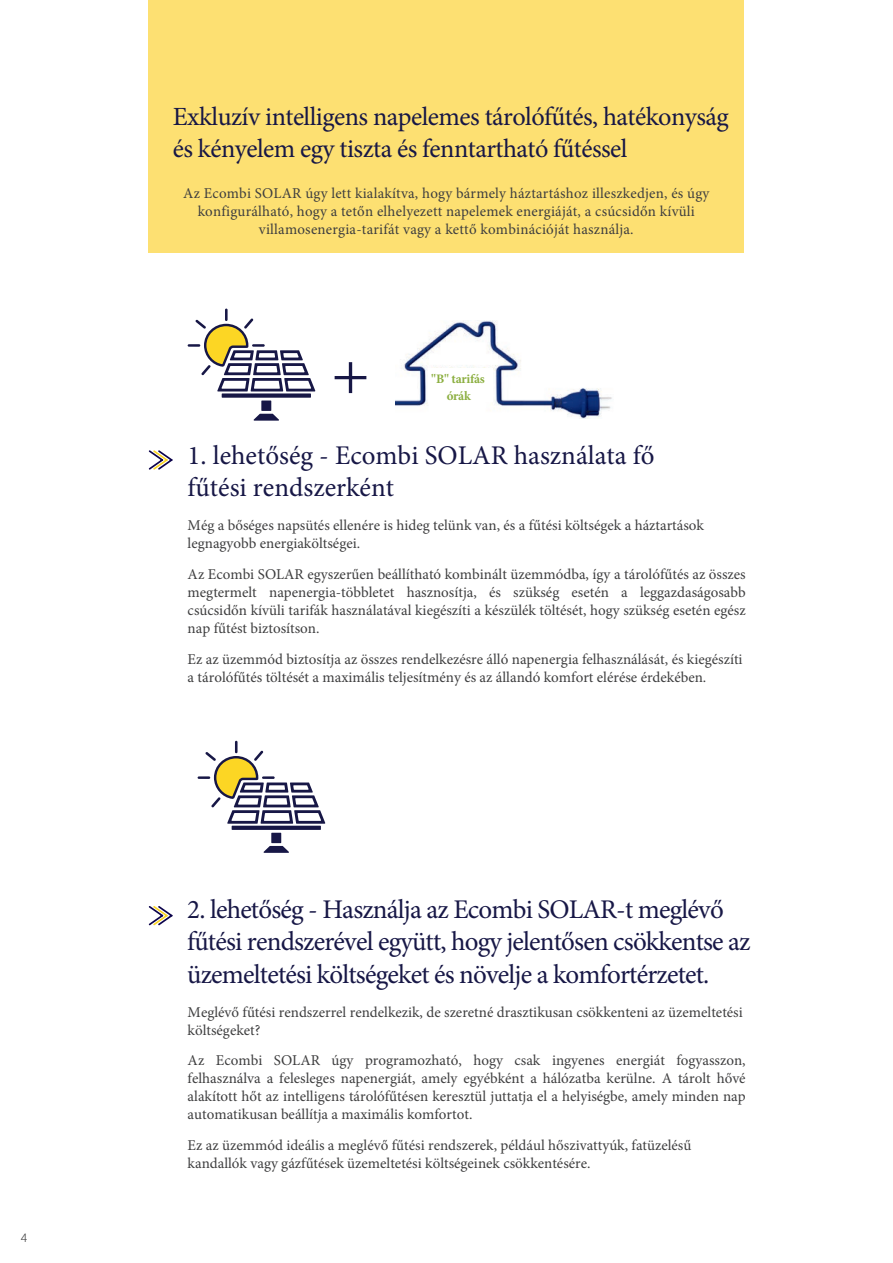
<style>
.page{position:relative;width:893px;height:1263px;background:#fff}
.page>*{position:absolute;margin:0;border:0;box-sizing:border-box;transform-origin:0 0}
.t1{font:27px/32.4px "Minion Pro";letter-spacing:-.03em;color:#171746}
.t2{font:27px/32.4px "Minion Pro";color:#171746}
.t3{font:26.25px/31.5px "Minion Pro";letter-spacing:-.02em;color:#171746}
.t4{font:15px/18px "Minion Pro";color:#3e3e3f}
.t5{font:700 12.9px/16.8px "Minion Pro";letter-spacing:-.02em;color:#8caf41;text-align:center}
.t6{font:300 12px "Helvetica Neue";color:#3e3e3f}
</style>
<div class="page">
<div style="left:149px;top:0;width:595px;height:253px;background:#fde072"></div>
<svg style="left:232px;top:826px;width:89px;height:4px"></svg>
<div style="left:271px;top:833px;width:10px;height:10px;background:#171746"></div>
<svg style="left:263px;top:846px;width:26px;height:7px"></svg>
<svg style="left:198px;top:741px;width:127px;height:83px"></svg>
<svg style="left:149px;top:450px;width:24px;height:20px"></svg>
<svg style="left:149px;top:906px;width:24px;height:19px"></svg>
<div style="left:222px;top:393px;width:89px;height:5px;background:#171746"></div>
<div style="left:261px;top:400px;width:10px;height:11px;background:#171746"></div>
<svg style="left:253px;top:414px;width:26px;height:7px"></svg>
<svg style="left:188px;top:309px;width:127px;height:82px"></svg>
<svg style="left:335px;top:362px;width:31px;height:31px"></svg>
<img style="left:396px;top:321px;width:216px;height:97px">
<div style="left:429px;top:368px;width:64px;height:33px;background:#fff"></div>
<p class="t6" style="left:21px;top:1228px;width:8px">4</p>
<h2 class="t3" style="left:173px;top:101px;width:557px">Exkluzív intelligens napelemes tárolófűtés, hatékonyság és kényelem egy tiszta és fenntartható fűtéssel</h2>
<p class="t4" style="left:183px;top:184px;width:528px;text-align:center">Az Ecombi SOLAR úgy lett kialakítva, hogy bármely háztartáshoz illeszkedjen, és úgy konfigurálható, hogy a tetőn elhelyezett napelemek energiáját, a csúcsidőn kívüli villamosenergia-tarifát vagy a kettő kombinációját használja.</p>
<p class="t5" style="left:431px;top:370px;width:55px">"B" tarifás órák</p>
<h1 class="t2" style="left:188px;top:439px;width:468px">1. lehetőség - Ecombi SOLAR használata fő fűtési rendszerként</h1>
<p class="t4" style="left:188px;top:516px;width:518px">Még a bőséges napsütés ellenére is hideg telünk van, és a fűtési költségek a háztartások legnagyobb energiaköltségei.</p>
<p class="t4" style="left:188px;top:565px;width:560px;text-align:justify">Az Ecombi SOLAR egyszerűen beállítható kombinált üzemmódba, így a tárolófűtés az összes megtermelt napenergia-többletet hasznosítja, és szükség esetén a leggazdaságosabb csúcsidőn kívüli tarifák használatával kiegészíti a készülék töltését, hogy szükség esetén egész nap fűtést biztosítson.</p>
<p class="t4" style="left:188px;top:650px;width:556px">Ez az üzemmód biztosítja az összes rendelkezésre álló napenergia felhasználását, és kiegészíti a tárolófűtés töltését a maximális teljesítmény és az állandó komfort elérése érdekében.</p>
<h1 class="t1" style="left:187px;top:893px;width:565px">2. lehetőség - Használja az Ecombi SOLAR-t meglévő fűtési rendszerével együtt, hogy jelentősen csökkentse az üzemeltetési költségeket és növelje a komfortérzetet.</h1>
<p class="t4" style="left:188px;top:1003px;width:557px">Meglévő fűtési rendszerrel rendelkezik, de szeretné drasztikusan csökkenteni az üzemeltetési költségeket?</p>
<p class="t4" style="left:188px;top:1052px;width:560px;text-align:justify">Az Ecombi SOLAR úgy programozható, hogy csak ingyenes energiát fogyasszon, felhasználva a felesleges napenergiát, amely egyébként a hálózatba kerülne. A tárolt hővé alakított hőt az intelligens tárolófűtésen keresztül juttatja el a helyiségbe, amely minden nap automatikusan beállítja a maximális komfortot.</p>
<p class="t4" style="left:188px;top:1136px;width:505px">Ez az üzemmód ideális a meglévő fűtési rendszerek, például hőszivattyúk, fatüzelésű kandallók vagy gázfűtések üzemeltetési költségeinek csökkentésére.</p>
</div>
